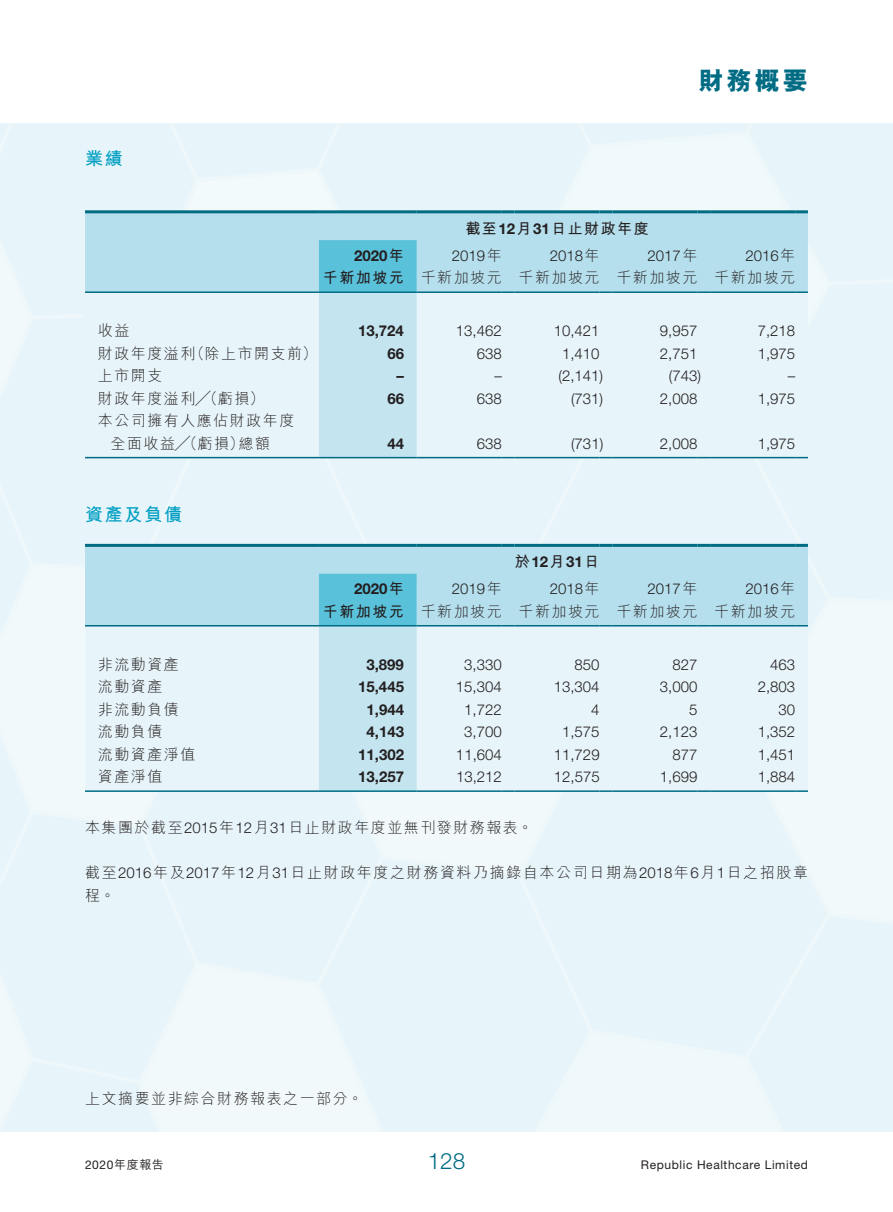
<style>
.page{position:relative;width:893px;height:1212px;background:#fff}
.page>*{position:absolute;margin:0;border:0;box-sizing:border-box;transform-origin:0 0}
.t1{font:800 25.5px "M Hei HK";color:#006c84}
.t2{font:300 22.5px "Helvetica Neue LT Std";color:#006c84}
.t3{font:700 18px "M Hei HK";letter-spacing:.1em;color:#009fc3}
.t4{font:300 15px "Helvetica Neue LT Std";color:#231f20}
.t5{font:300 15px/22.5px "M Hei HK";letter-spacing:.1em;color:#231f20}
.t6{font:700 15px "Helvetica Neue LT Std";color:#231f20}
.t7{font:700 15px "M Hei HK";letter-spacing:.1em;color:#231f20}
.t8{font:12px "Helvetica Neue LT Std";letter-spacing:.05em;color:#231f20}
.s1{font-family:"Helvetica Neue LT Std"}
.s2{font-family:"M Hei HK"}
.s3{font-weight:700}
.s4{font-family:"M Hei HK";font-weight:500}
</style>
<div class="page">
<div style="left:85px;top:213px;width:723px;height:78px;background:#b6dfed"></div>
<div style="left:85px;top:293px;width:723px;height:164px;background:#e7f4f9"></div>
<hr style="left:85px;top:457px;width:234px;height:1px;background:#006c84">
<hr style="left:417px;top:457px;width:85px;height:1px;background:#006c84">
<svg style="left:502px;top:457px;width:12px;height:1px"></svg>
<hr style="left:514px;top:457px;width:86px;height:1px;background:#006c84">
<svg style="left:600px;top:457px;width:12px;height:1px"></svg>
<hr style="left:612px;top:457px;width:85px;height:1px;background:#006c84">
<svg style="left:697px;top:457px;width:13px;height:1px"></svg>
<hr style="left:710px;top:457px;width:85px;height:1px;background:#006c84">
<svg style="left:795px;top:457px;width:13px;height:1px"></svg>
<hr style="left:85px;top:291px;width:234px;height:2px;background:#006c84">
<svg style="left:319px;top:240px;width:98px;height:218px;background:#a8dbe9"></svg>
<hr style="left:417px;top:291px;width:85px;height:2px;background:#006c84">
<svg style="left:502px;top:291px;width:12px;height:2px"></svg>
<hr style="left:514px;top:291px;width:86px;height:2px;background:#006c84">
<svg style="left:600px;top:291px;width:12px;height:2px"></svg>
<hr style="left:612px;top:291px;width:85px;height:2px;background:#006c84">
<svg style="left:697px;top:291px;width:13px;height:2px"></svg>
<hr style="left:710px;top:291px;width:85px;height:2px;background:#006c84">
<svg style="left:795px;top:291px;width:13px;height:2px"></svg>
<hr style="left:85px;top:210px;width:234px;height:3px;background:#006c84">
<hr style="left:319px;top:210px;width:85px;height:3px;background:#006c84">
<svg style="left:404px;top:210px;width:13px;height:3px"></svg>
<hr style="left:417px;top:210px;width:85px;height:3px;background:#006c84">
<svg style="left:502px;top:210px;width:12px;height:3px"></svg>
<hr style="left:514px;top:210px;width:86px;height:3px;background:#006c84">
<svg style="left:600px;top:210px;width:12px;height:3px"></svg>
<hr style="left:612px;top:210px;width:85px;height:3px;background:#006c84">
<svg style="left:697px;top:210px;width:13px;height:3px"></svg>
<hr style="left:710px;top:210px;width:85px;height:3px;background:#006c84">
<svg style="left:795px;top:210px;width:13px;height:3px"></svg>
<div style="left:85px;top:547px;width:723px;height:78px;background:#b6dfed"></div>
<div style="left:85px;top:626px;width:723px;height:164px;background:#e7f4f9"></div>
<hr style="left:85px;top:790px;width:234px;height:2px;background:#006c84">
<hr style="left:417px;top:790px;width:85px;height:2px;background:#006c84">
<svg style="left:502px;top:790px;width:12px;height:2px"></svg>
<hr style="left:514px;top:790px;width:86px;height:2px;background:#006c84">
<svg style="left:600px;top:790px;width:12px;height:2px"></svg>
<hr style="left:612px;top:790px;width:85px;height:2px;background:#006c84">
<svg style="left:697px;top:790px;width:13px;height:2px"></svg>
<hr style="left:710px;top:790px;width:85px;height:2px;background:#006c84">
<svg style="left:795px;top:790px;width:13px;height:2px"></svg>
<hr style="left:85px;top:625px;width:234px;height:1px;background:#006c84">
<svg style="left:319px;top:574px;width:98px;height:218px;background:#a8dae9"></svg>
<hr style="left:417px;top:625px;width:85px;height:1px;background:#006c84">
<svg style="left:502px;top:625px;width:12px;height:1px"></svg>
<hr style="left:514px;top:625px;width:86px;height:1px;background:#006c84">
<svg style="left:600px;top:625px;width:12px;height:1px"></svg>
<hr style="left:612px;top:625px;width:85px;height:1px;background:#006c84">
<svg style="left:697px;top:625px;width:13px;height:1px"></svg>
<hr style="left:710px;top:625px;width:85px;height:1px;background:#006c84">
<svg style="left:795px;top:625px;width:13px;height:1px"></svg>
<hr style="left:85px;top:544px;width:234px;height:3px;background:#006c84">
<hr style="left:319px;top:544px;width:85px;height:3px;background:#006c84">
<svg style="left:404px;top:544px;width:13px;height:3px"></svg>
<hr style="left:417px;top:544px;width:85px;height:3px;background:#006c84">
<svg style="left:502px;top:544px;width:12px;height:3px"></svg>
<hr style="left:514px;top:544px;width:86px;height:3px;background:#006c84">
<svg style="left:600px;top:544px;width:12px;height:3px"></svg>
<hr style="left:612px;top:544px;width:85px;height:3px;background:#006c84">
<svg style="left:697px;top:544px;width:13px;height:3px"></svg>
<hr style="left:710px;top:544px;width:85px;height:3px;background:#006c84">
<svg style="left:795px;top:544px;width:13px;height:3px"></svg>
<p class="t3" style="left:85px;top:145px;width:39px">業績</p>
<h1 class="t1" style="left:698px;top:68px;width:111px">財務概要</h1>
<p class="t7" style="left:465px;top:217px;width:185px">截至<span class="s1">12</span>月<span class="s1">31</span>日止財政年度</p>
<p class="t6" style="left:354px;top:246px;width:51px">2020<span class="s2">年</span></p>
<p class="t4" style="left:452px;top:246px;width:51px">2019<span class="s2">年</span></p>
<p class="t4" style="left:550px;top:246px;width:51px">2018<span class="s2">年</span></p>
<p class="t4" style="left:647px;top:246px;width:51px">2017<span class="s2">年</span></p>
<p class="t4" style="left:745px;top:246px;width:51px">2016<span class="s2">年</span></p>
<p class="t5" style="left:323px;top:266px;width:474px"><span class="s3">千新加坡元</span> 千新加坡元 千新加坡元 千新加坡元 千新加坡元</p>
<p class="t5" style="left:98px;top:319px;width:33px">收益</p>
<p class="t6" style="left:358px;top:321px;width:47px">13,724</p>
<p class="t4" style="left:456px;top:322px;width:47px">13,462</p>
<p class="t4" style="left:554px;top:322px;width:47px">10,421</p>
<p class="t4" style="left:660px;top:322px;width:39px">9,957</p>
<p class="t4" style="left:758px;top:322px;width:39px">7,218</p>
<p class="t5" style="left:98px;top:342px;width:221px">財政年度溢利（除上市開支前）</p>
<p class="t6" style="left:387px;top:344px;width:18px">66</p>
<p class="t4" style="left:477px;top:344px;width:27px">638</p>
<p class="t4" style="left:562px;top:344px;width:39px">1,410</p>
<p class="t4" style="left:660px;top:344px;width:39px">2,751</p>
<p class="t4" style="left:758px;top:344px;width:39px">1,975</p>
<p class="t5" style="left:98px;top:364px;width:66px">上市開支</p>
<p class="t6" style="left:396px;top:366px;width:9px">–</p>
<p class="t4" style="left:494px;top:367px;width:9px">–</p>
<p class="t4" style="left:558px;top:367px;width:46px">(2,141)</p>
<p class="t4" style="left:669px;top:367px;width:34px">(743)</p>
<p class="t4" style="left:788px;top:367px;width:9px">–</p>
<p class="t5" style="left:98px;top:387px;width:168px">財政年度溢利╱（虧損）</p>
<p class="t6" style="left:387px;top:389px;width:18px">66</p>
<p class="t4" style="left:477px;top:389px;width:27px">638</p>
<p class="t4" style="left:571px;top:389px;width:34px">(731)</p>
<p class="t4" style="left:660px;top:389px;width:39px">2,008</p>
<p class="t4" style="left:758px;top:389px;width:39px">1,975</p>
<p class="t5" style="left:111px;top:409px;width:185px;text-indent:-13px">本公司擁有人應佔財政年度全面收益╱（虧損）總額</p>
<p class="t6" style="left:387px;top:434px;width:18px">44</p>
<p class="t4" style="left:477px;top:434px;width:27px">638</p>
<p class="t4" style="left:571px;top:434px;width:34px">(731)</p>
<p class="t4" style="left:660px;top:434px;width:39px">2,008</p>
<p class="t4" style="left:758px;top:434px;width:39px">1,975</p>
<p class="t3" style="left:85px;top:501px;width:99px">資產及負債</p>
<p class="t6" style="left:515px;top:553px;width:86px"><span class="s2">於</span>12<span class="s2">月</span>31<span class="s2">日</span></p>
<p class="t6" style="left:354px;top:579px;width:51px">2020<span class="s2">年</span></p>
<p class="t4" style="left:452px;top:580px;width:51px">2019<span class="s2">年</span></p>
<p class="t4" style="left:550px;top:580px;width:51px">2018<span class="s2">年</span></p>
<p class="t4" style="left:647px;top:580px;width:51px">2017<span class="s2">年</span></p>
<p class="t4" style="left:745px;top:580px;width:51px">2016<span class="s2">年</span></p>
<p class="t5" style="left:323px;top:600px;width:474px"><span class="s3">千新加坡元</span> 千新加坡元 千新加坡元 千新加坡元 千新加坡元</p>
<p class="t5" style="left:98px;top:653px;width:82px">非流動資產</p>
<p class="t6" style="left:366px;top:655px;width:39px">3,899</p>
<p class="t4" style="left:464px;top:655px;width:39px">3,330</p>
<p class="t4" style="left:575px;top:655px;width:27px">850</p>
<p class="t4" style="left:672px;top:655px;width:27px">827</p>
<p class="t4" style="left:770px;top:655px;width:27px">463</p>
<p class="t5" style="left:98px;top:675px;width:66px">流動資產</p>
<p class="t6" style="left:358px;top:677px;width:47px">15,445</p>
<p class="t4" style="left:456px;top:677px;width:47px">15,304</p>
<p class="t4" style="left:554px;top:677px;width:47px">13,304</p>
<p class="t4" style="left:660px;top:677px;width:39px">3,000</p>
<p class="t4" style="left:758px;top:677px;width:39px">2,803</p>
<p class="t5" style="left:98px;top:698px;width:82px">非流動負債</p>
<p class="t6" style="left:366px;top:700px;width:39px">1,944</p>
<p class="t4" style="left:464px;top:700px;width:39px">1,722</p>
<p class="t4" style="left:591px;top:700px;width:10px">4</p>
<p class="t4" style="left:689px;top:700px;width:10px">5</p>
<p class="t4" style="left:779px;top:700px;width:18px">30</p>
<p class="t5" style="left:98px;top:720px;width:66px">流動負債</p>
<p class="t6" style="left:366px;top:722px;width:39px">4,143</p>
<p class="t4" style="left:464px;top:722px;width:39px">3,700</p>
<p class="t4" style="left:562px;top:722px;width:39px">1,575</p>
<p class="t4" style="left:660px;top:722px;width:39px">2,123</p>
<p class="t4" style="left:758px;top:722px;width:39px">1,352</p>
<p class="t5" style="left:98px;top:743px;width:99px">流動資產淨值</p>
<p class="t6" style="left:358px;top:745px;width:47px">11,302</p>
<p class="t4" style="left:456px;top:745px;width:47px">11,604</p>
<p class="t4" style="left:554px;top:745px;width:47px">11,729</p>
<p class="t4" style="left:672px;top:745px;width:27px">877</p>
<p class="t4" style="left:758px;top:745px;width:39px">1,451</p>
<p class="t5" style="left:98px;top:765px;width:66px">資產淨值</p>
<p class="t6" style="left:358px;top:767px;width:47px">13,257</p>
<p class="t4" style="left:456px;top:767px;width:47px">13,212</p>
<p class="t4" style="left:554px;top:767px;width:47px">12,575</p>
<p class="t4" style="left:660px;top:767px;width:39px">1,699</p>
<p class="t4" style="left:758px;top:767px;width:39px">1,884</p>
<p class="t5" style="left:85px;top:816px;width:449px">本集團於截至<span class="s1">2015</span>年<span class="s1">12</span>月<span class="s1">31</span>日止財政年度並無刊發財務報表。</p>
<p class="t5" style="left:85px;top:861px;width:724px">截至<span class="s1">2016</span>年及<span class="s1">2017</span>年<span class="s1">12</span>月<span class="s1">31</span>日止財政年度之財務資料乃摘錄自本公司日期為<span class="s1">2018</span>年<span class="s1">6</span>月<span class="s1">1</span>日之招股章程。</p>
<p class="t5" style="left:85px;top:1087px;width:279px">上文摘要並非綜合財務報表之一部分。</p>
<h2 class="t2" style="left:428px;top:1148px;width:39px">128</h2>
<p class="t8" style="left:85px;top:1158px;width:80px">2020<span class="s4">年度報告</span></p>
<p class="t8" style="left:641px;top:1158px;width:168px">Republic Healthcare Limited</p>
</div>
